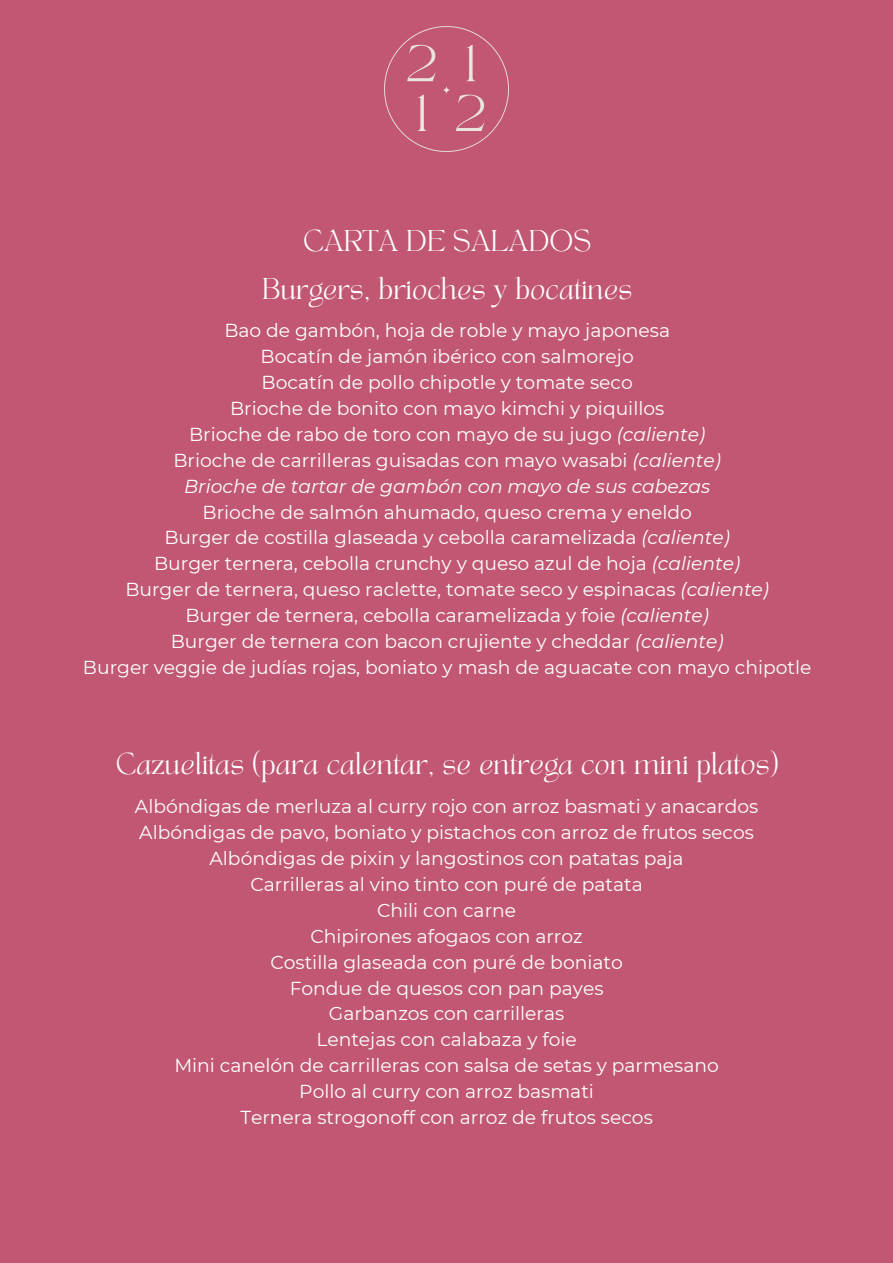
<style>
.page{position:relative;width:893px;height:1263px;background:#c15773}
.page>*{position:absolute;margin:0;border:0;box-sizing:border-box;transform-origin:0 0}
.t1{font:21px "TANAEGEAN";color:#fff}
.t2{font:18.75px "Montserrat";color:#fff}
.t3{font:italic 18.75px "Montserrat";color:#fff}
.s1{font-style:italic}
</style>
<div class="page">
<img style="left:384px;top:26px;width:125px;height:126px">
<p class="t1" style="left:303px;top:229px;width:289px">CARTA DE SALADOS</p>
<p class="t1" style="left:262px;top:276px;width:372px">Burgers, brioches y bocatines</p>
<h1 class="t2" style="left:224px;top:319px;width:447px">Bao de gambón, hoja de roble y mayo japonesa</h1>
<h2 class="t2" style="left:261px;top:345px;width:375px">Bocatín de jamón ibérico con salmorejo</h2>
<p class="t2" style="left:262px;top:371px;width:373px">Bocatín de pollo chipotle y tomate seco</p>
<p class="t2" style="left:230px;top:397px;width:436px">Brioche de bonito con mayo kimchi y piquillos</p>
<p class="t2" style="left:189px;top:423px;width:517px">Brioche de rabo de toro con mayo de su jugo <span class="s1">(caliente)</span></p>
<p class="t2" style="left:173px;top:449px;width:549px">Brioche de carrilleras guisadas con mayo wasabi <span class="s1">(caliente)</span></p>
<p class="t3" style="left:184px;top:475px;width:528px">Brioche de tartar de gambón con mayo de sus cabezas</p>
<p class="t2" style="left:203px;top:500px;width:491px">Brioche de salmón ahumado, queso crema y eneldo</p>
<p class="t2" style="left:164px;top:526px;width:567px">Burger de costilla glaseada y cebolla caramelizada <span class="s1">(caliente)</span></p>
<p class="t2" style="left:154px;top:552px;width:588px">Burger ternera, cebolla crunchy y queso azul de hoja <span class="s1">(caliente)</span></p>
<p class="t2" style="left:125px;top:578px;width:645px">Burger de ternera, queso raclette, tomate seco y espinacas <span class="s1">(caliente)</span></p>
<p class="t2" style="left:185px;top:604px;width:525px">Burger de ternera, cebolla caramelizada y foie <span class="s1">(caliente)</span></p>
<p class="t2" style="left:171px;top:630px;width:554px">Burger de ternera con bacon crujiente y cheddar <span class="s1">(caliente)</span></p>
<p class="t2" style="left:83px;top:656px;width:730px">Burger veggie de judías rojas, boniato y mash de aguacate con mayo chipotle</p>
<p class="t1" style="left:116px;top:751px;width:664px">Cazuelitas (para calentar, se entrega con mini platos)</p>
<p class="t2" style="left:135px;top:795px;width:625px">Albóndigas de merluza al curry rojo con arroz basmati y anacardos</p>
<h2 class="t2" style="left:139px;top:821px;width:616px">Albóndigas de pavo, boniato y pistachos con arroz de frutos secos</h2>
<p class="t2" style="left:209px;top:847px;width:475px">Albóndigas de pixin y langostinos con patatas paja</p>
<p class="t2" style="left:250px;top:873px;width:394px">Carrilleras al vino tinto con puré de patata</p>
<p class="t2" style="left:377px;top:899px;width:141px">Chili con carne</p>
<p class="t2" style="left:310px;top:925px;width:274px">Chipirones afogaos con arroz</p>
<p class="t2" style="left:270px;top:950px;width:354px">Costilla glaseada con puré de boniato</p>
<p class="t2" style="left:290px;top:976px;width:315px">Fondue de quesos con pan payes</p>
<p class="t2" style="left:329px;top:1002px;width:237px">Garbanzos con carrilleras</p>
<p class="t2" style="left:316px;top:1028px;width:262px">Lentejas con calabaza y foie</p>
<p class="t2" style="left:174px;top:1054px;width:546px">Mini canelón de carrilleras con salsa de setas y parmesano</p>
<p class="t2" style="left:299px;top:1080px;width:296px">Pollo al curry con arroz basmati</p>
<p class="t2" style="left:240px;top:1106px;width:414px">Ternera strogonoff con arroz de frutos secos</p>
</div>
